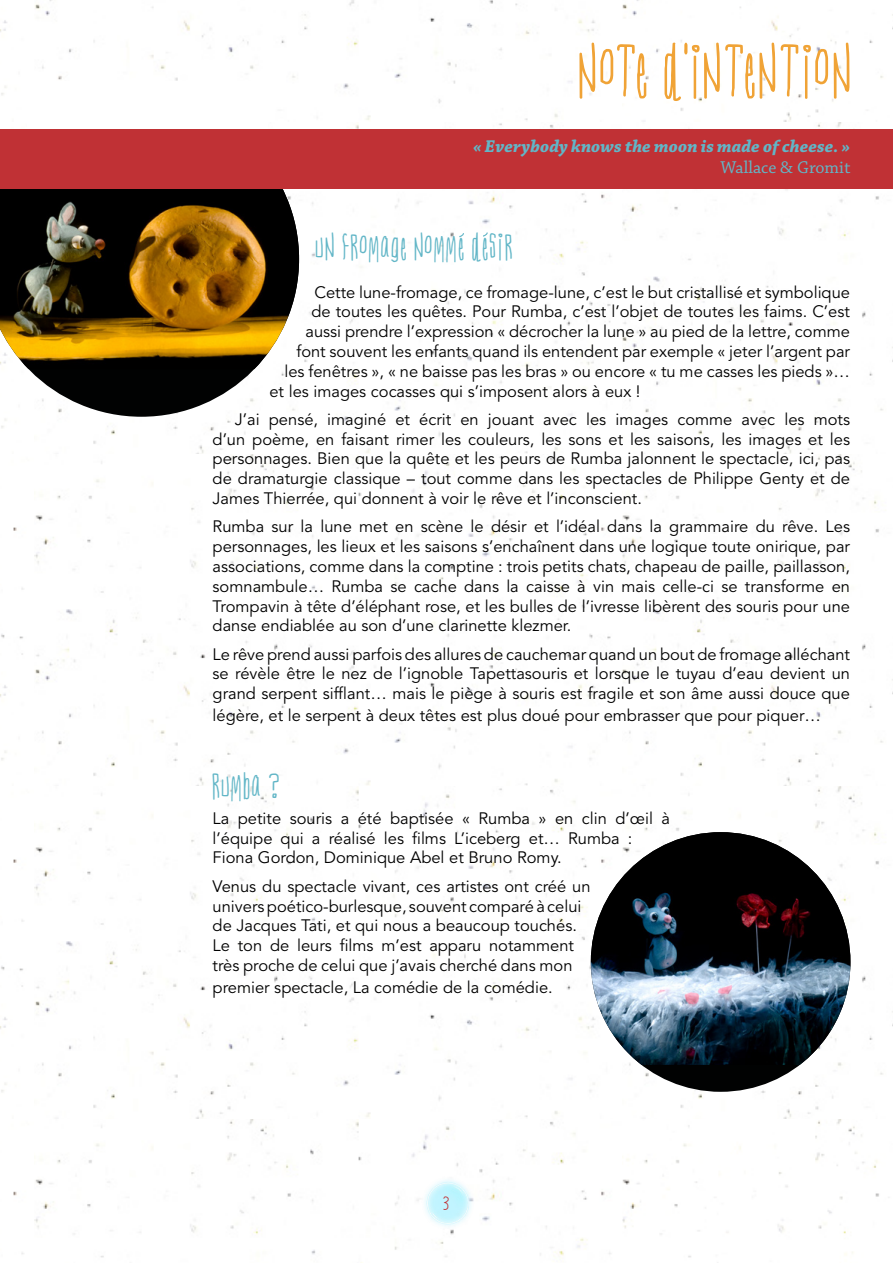
<style>
.page{position:relative;width:893px;height:1263px;background:#fff}
.page>*{position:absolute;margin:0;border:0;box-sizing:border-box;transform-origin:0 0}
.t1{font:60px "Nerve Tonic";letter-spacing:.07em;color:#f0a336}
.t2{font:30px "Nerve Tonic";letter-spacing:.07em;color:#62b6c7}
.t3{font:italic 700 18px "Chaparral Pro";color:#62b6c7}
.t4{font:18px "Chaparral Pro";color:#62b6c7}
.t5{font:18px "Nerve Tonic";color:#c03135}
.t6{font:16.5px/19.8px "Avenir LT Std";color:#000;text-align:justify}
</style>
<div class="page">
<img style="left:0;top:1px;width:893px;height:1257px">
<svg style="left:0;top:369px;width:299px;height:48px;fill:#010202"></svg>
<img style="left:0;top:101px;width:299px;height:268px">
<img style="left:422px;top:1176px;width:59px;height:57px">
<div style="left:27px;top:81px;width:241px;height:80px;background:#fff"></div>
<div style="left:0;top:129px;width:893px;height:60px;background:#c03135"></div>
<div style="left:591px;top:832px;width:259px;height:260px;background:#010202;border-radius:50%"></div>
<img style="left:591px;top:832px;width:259px;height:233px">
<svg style="left:459px;top:232px;width:5px;height:7px"></svg>
<svg style="left:483px;top:231px;width:5px;height:7px"></svg>
<h1 class="t1" style="left:579px;top:42px;width:273px">NOTE D'INTENTION</h1>
<p class="t3" style="left:473px;top:136px;width:379px">« Everybody knows the moon is made of cheese. »</p>
<p class="t4" style="left:720px;top:158px;width:132px">Wallace &amp; Gromit</p>
<h2 class="t2" style="left:316px;top:232px;width:198px">Un fromage nomme desir</h2>
<p class="t6" style="left:314px;top:282px;width:537px">Cette lune-fromage, ce fromage-lune, c’est le but cristallisé et symbolique</p>
<p class="t6" style="left:311px;top:302px;width:540px">de toutes les quêtes. Pour Rumba, c’est l’objet de toutes les faims. C’est</p>
<p class="t6" style="left:305px;top:322px;width:546px">aussi prendre l’expression « décrocher la lune » au pied de la lettre, comme</p>
<p class="t6" style="left:296px;top:342px;width:555px">font souvent les enfants quand ils entendent par exemple « jeter l’argent par</p>
<p class="t6" style="left:284px;top:362px;width:567px">les fenêtres », « ne baisse pas les bras » ou encore « tu me casses les pieds »…</p>
<p class="t6" style="left:269px;top:381px;width:373px">et les images cocasses qui s’imposent alors à eux !</p>
<p class="t6" style="left:213px;top:410px;width:639px;text-indent:22px">J’ai pensé, imaginé et écrit en jouant avec les images comme avec les mots d’un poème, en faisant rimer les couleurs, les sons et les saisons, les images et les personnages. Bien que la quête et les peurs de Rumba jalonnent le spectacle, ici, pas de dramaturgie classique – tout comme dans les spectacles de Philippe Genty et de James Thierrée, qui donnent à voir le rêve et l’inconscient.</p>
<p class="t6" style="left:213px;top:517px;width:639px">Rumba sur la lune met en scène le désir et l’idéal dans la grammaire du rêve. Les personnages, les lieux et les saisons s’enchaînent dans une logique toute onirique, par associations, comme dans la comptine : trois petits chats, chapeau de paille, paillasson, somnambule… Rumba se cache dans la caisse à vin mais celle-ci se transforme en Trompavin à tête d’éléphant rose, et les bulles de l’ivresse libèrent des souris pour une danse endiablée au son d’une clarinette klezmer.</p>
<p class="t6" style="left:213px;top:644px;width:639px">Le rêve prend aussi parfois des allures de cauchemar quand un bout de fromage alléchant se révèle être le nez de l’ignoble Tapettasouris et lorsque le tuyau d’eau devient un grand serpent sifflant… mais le piège à souris est fragile et son âme aussi douce que</p>
<p class="t6" style="left:213px;top:706px;width:610px">légère, et le serpent à deux têtes est plus doué pour embrasser que pour piquer…</p>
<h2 class="t2" style="left:213px;top:771px;width:68px">Rumba ?</h2>
<p class="t6" style="left:213px;top:809px;width:459px;text-align:left">La petite souris a été baptisée « Rumba » en clin d’œil à l’équipe qui a réalisé les films L’iceberg et… Rumba :<br>Fiona Gordon, Dominique Abel et Bruno Romy.</p>
<p class="t6" style="left:213px;top:876px;width:379px;text-align:left">Venus du spectacle vivant, ces artistes ont créé un univers poético-burlesque, souvent comparé à celui de Jacques Tati, et qui nous a beaucoup touchés.<br>Le ton de leurs films m’est apparu notamment très proche de celui que j’avais cherché dans mon</p>
<p class="t6" style="left:213px;top:977px;width:342px">premier spectacle, La comédie de la comédie.</p>
<p class="t5" style="left:443px;top:1195px;width:7px">3</p>
</div>
